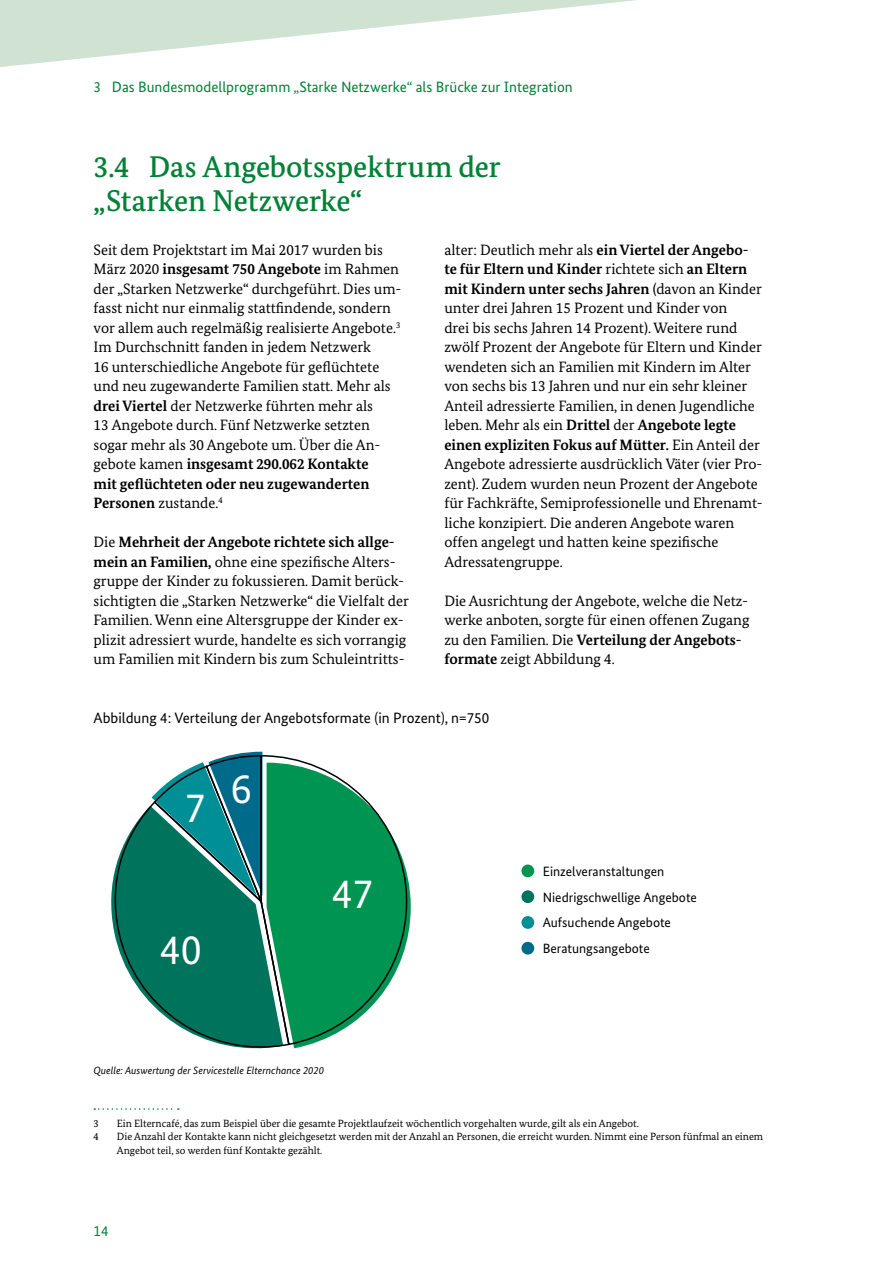
<style>
.page{position:relative;width:893px;height:1263px;background:#fff}
.page>*{position:absolute;margin:0;border:0;box-sizing:border-box;transform-origin:0 0}
.t1{font:42px "Bundes Sans";color:#fff}
.t2{font:500 30px/34.5px "Bundes Serif";letter-spacing:-.005em;color:#008136}
.t3{font:15px/19.5px "Bundes Serif";color:#000}
.t4{font:15px "Bundes Sans";color:#008136}
.t5{font:15px "Bundes Sans";color:#000}
.t6{font:13.5px/25.8px "Bundes Sans";color:#000}
.t7{font:10.5px/13.5px "Bundes Serif";color:#000}
.t8{font:italic 10.5px "Bundes Sans";color:#000}
.s1{font-weight:700}
</style>
<div class="page">
<svg style="left:0;top:0;width:637px;height:67px"></svg>
<svg style="left:94px;top:1108px;width:85px;height:2px"></svg>
<svg style="left:111px;top:752px;width:300px;height:297px"></svg>
<div style="left:521px;top:864px;width:13px;height:13px;background:#009452;border-radius:50%"></div>
<div style="left:521px;top:890px;width:13px;height:13px;background:#00735d;border-radius:50%"></div>
<div style="left:521px;top:916px;width:13px;height:13px;background:#008f97;border-radius:50%"></div>
<div style="left:521px;top:942px;width:13px;height:12px;background:#006a8b;border-radius:50%"></div>
<p class="t4" style="left:94px;top:78px;width:481px">3 Das Bundesmodellprogramm „Starke Netzwerke“ als Brücke zur Integration</p>
<h2 class="t2" style="left:94px;top:149px;width:409px">3.4 Das Angebotsspektrum der „Starken Netzwerke“</h2>
<p class="t3" style="left:94px;top:240px;width:309px">Seit dem Projektstart im Mai 2017 wurden bis März 2020 <span class="s1">insgesamt 750 Angebote</span> im Rahmen der „Starken Netzwerke“ durchgeführt. Dies um&shy;fasst nicht nur einmalig stattfindende, sondern vor allem auch regelmäßig realisierte Angebote.<sup>3<br></sup>Im Durchschnitt fanden in jedem Netzwerk<br>16 unterschiedliche Angebote für geflüchtete und neu zugewanderte Familien statt. Mehr als <span class="s1">drei Viertel</span> der Netzwerke führten mehr als<br>13 Angebote durch. Fünf Netzwerke setzten sogar mehr als 30 Angebote um. Über die An&shy;gebote kamen <span class="s1">insgesamt 290.062 Kontakte<br>mit geflüchteten oder neu zugewanderten Personen</span> zustande.<sup>4</sup></p>
<p class="t3" style="left:94px;top:532px;width:317px">Die <span class="s1">Mehrheit der Angebote richtete sich allge&shy;mein an Familien,</span> ohne eine spezifische Alters&shy;gruppe der Kinder zu fokussieren. Damit berück&shy;sichtigten die „Starken Netzwerke“ die Vielfalt der Familien. Wenn eine Altersgruppe der Kinder ex&shy;plizit adressiert wurde, handelte es sich vorrangig um Familien mit Kindern bis zum Schuleintritts-</p>
<p class="t3" style="left:444px;top:240px;width:320px">alter: Deutlich mehr als <span class="s1">ein Viertel der Angebo&shy;te für Eltern und Kinder</span> richtete sich <span class="s1">an Eltern mit Kindern unter sechs Jahren</span> (davon an Kinder unter drei Jahren 15 Prozent und Kinder von<br>drei bis sechs Jahren 14 Prozent). Weitere rund zwölf Prozent der Angebote für Eltern und Kinder wendeten sich an Familien mit Kindern im Alter von sechs bis 13 Jahren und nur ein sehr kleiner Anteil adressierte Familien, in denen Jugendliche leben. Mehr als ein <span class="s1">Drittel</span> der <span class="s1">Angebote legte einen expliziten Fokus auf Mütter.</span> Ein Anteil der Angebote adressierte ausdrücklich Väter (vier Pro&shy;zent). Zudem wurden neun Prozent der Angebote für Fachkräfte, Semiprofessionelle und Ehrenamt&shy;liche konzipiert. Die anderen Angebote waren offen angelegt und hatten keine spezifische Adressatengruppe.</p>
<p class="t3" style="left:444px;top:591px;width:307px">Die Ausrichtung der Angebote, welche die Netz&shy;werke anboten, sorgte für einen offenen Zugang zu den Familien. Die <span class="s1">Verteilung der Angebots&shy;formate</span> zeigt Abbildung 4.</p>
<p class="t5" style="left:94px;top:709px;width:397px">Abbildung 4: Verteilung der Angebotsformate (in Prozent), n=750</p>
<p class="t1" style="left:185px;top:782px;width:22px">7</p>
<p class="t1" style="left:231px;top:762px;width:22px">6</p>
<p class="t1" style="left:160px;top:924px;width:43px">40</p>
<p class="t1" style="left:332px;top:868px;width:43px">47</p>
<p class="t8" style="left:94px;top:1064px;width:232px">Quelle: Auswertung der Servicestelle Elternchance 2020</p>
<p class="t6" style="left:543px;top:858px;width:156px">Einzelveranstaltungen<br>Niedrigschwellige Angebote<br>Aufsuchende Angebote<br>Beratungsangebote</p>
<p class="t7" style="left:94px;top:1116px;width:7px">3</p>
<p class="t7" style="left:117px;top:1116px;width:523px">Ein Elterncafé, das zum Beispiel über die gesamte Projektlaufzeit wöchentlich vorgehalten wurde, gilt als ein Angebot.</p>
<p class="t7" style="left:94px;top:1130px;width:7px">4</p>
<p class="t7" style="left:117px;top:1130px;width:648px">Die Anzahl der Kontakte kann nicht gleichgesetzt werden mit der Anzahl an Personen, die erreicht wurden. Nimmt eine Person fünfmal an einem<br>Angebot teil, so werden fünf Kontakte gezählt.</p>
<p class="t4" style="left:94px;top:1222px;width:16px">14</p>
</div>
